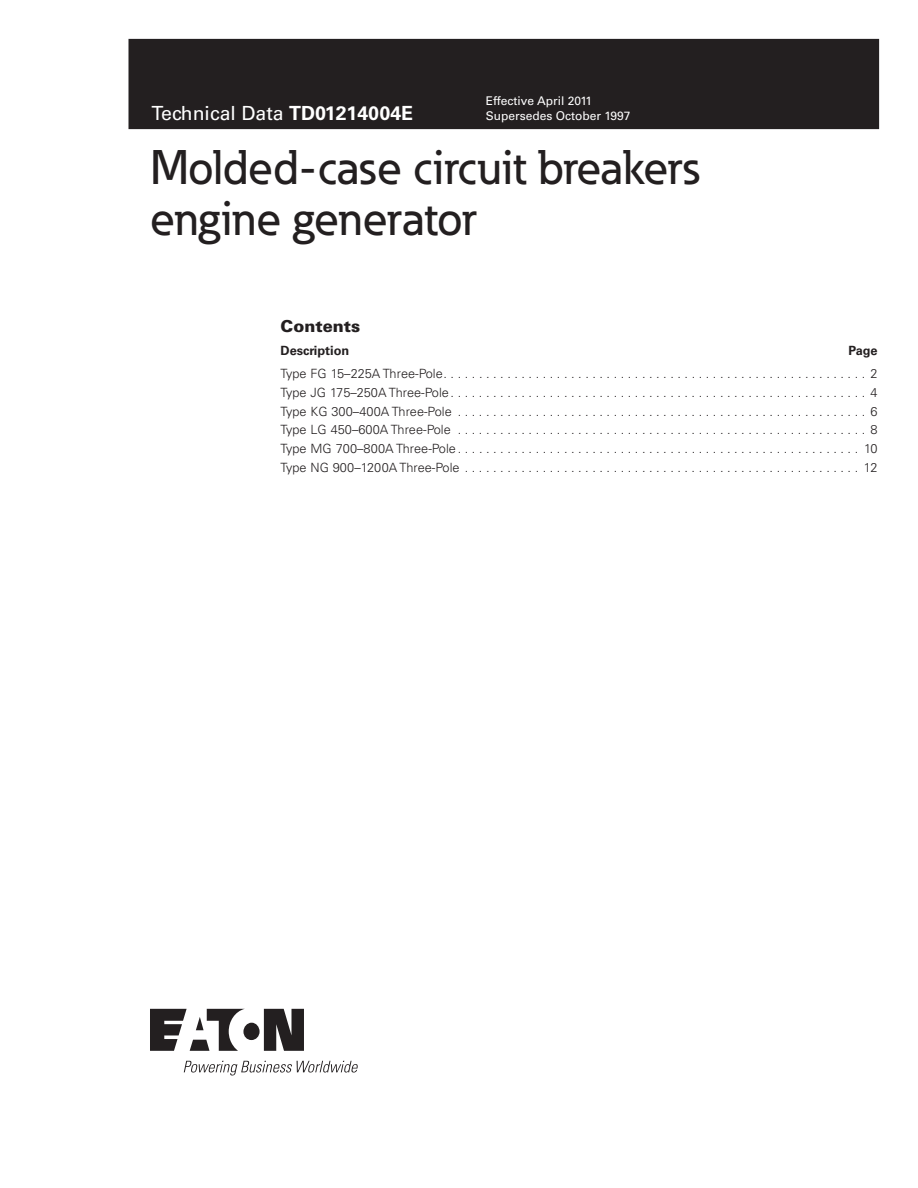
<style>
.page{position:relative;width:918px;height:1188px;background:#fff}
.page>*{position:absolute;margin:0;border:0;box-sizing:border-box;transform-origin:0 0}
.t1{font:500 48px/51px "Eaton";color:#231f20}
.t2{font:19.5px "Univers LT Std";color:#fff}
.t3{font:900 16.5px "Univers LT Std";color:#231f20}
.t4{font:300 12.75px/18.8px "Univers LT Std";color:#231f20;text-align:justify}
.t5{font:700 12.75px "Univers LT Std";color:#231f20}
.t6{font:12px "Univers LT Std";color:#fff}
.s1{font-weight:700}
</style>
<div class="page">
<div style="left:129px;top:39px;width:750px;height:90px;background:#231f20"></div>
<svg style="left:150px;top:1009px;width:154px;height:42px"></svg>
<svg style="left:184px;top:1061px;width:174px;height:15px"></svg>
<p class="t6" style="left:486px;top:94px;width:108px">Effective April 2011</p>
<h2 class="t2" style="left:152px;top:101px;width:263px">Technical Data <span class="s1">TD01214004E</span></h2>
<p class="t6" style="left:486px;top:109px;width:146px">Supersedes October 1997</p>
<h1 class="t1" style="left:150px;top:141px;width:551px">Molded-case circuit breakers engine generator</h1>
<p class="t3" style="left:280px;top:315px;width:81px">Contents</p>
<p class="t5" style="left:280px;top:343px;width:70px">Description</p>
<p class="t5" style="left:849px;top:343px;width:30px">Page</p>
<p class="t4" style="left:280px;top:364px;width:599px">Type FG 15–225A Three-Pole . . . . . . . . . . . . . . . . . . . . . . . . . . . . . . . . . . . . . . . . . . . . . . . . . . . . . . . . . . . . 2<br>Type JG 175–250A Three-Pole . . . . . . . . . . . . . . . . . . . . . . . . . . . . . . . . . . . . . . . . . . . . . . . . . . . . . . . . . . . 4<br>Type KG 300–400A Three-Pole . . . . . . . . . . . . . . . . . . . . . . . . . . . . . . . . . . . . . . . . . . . . . . . . . . . . . . . . . . 6<br>Type LG 450–600A Three-Pole . . . . . . . . . . . . . . . . . . . . . . . . . . . . . . . . . . . . . . . . . . . . . . . . . . . . . . . . . . 8<br>Type MG 700–800A Three-Pole . . . . . . . . . . . . . . . . . . . . . . . . . . . . . . . . . . . . . . . . . . . . . . . . . . . . . . . . . 10<br>Type NG 900–1200A Three-Pole . . . . . . . . . . . . . . . . . . . . . . . . . . . . . . . . . . . . . . . . . . . . . . . . . . . . . . . . 12</p>
</div>
